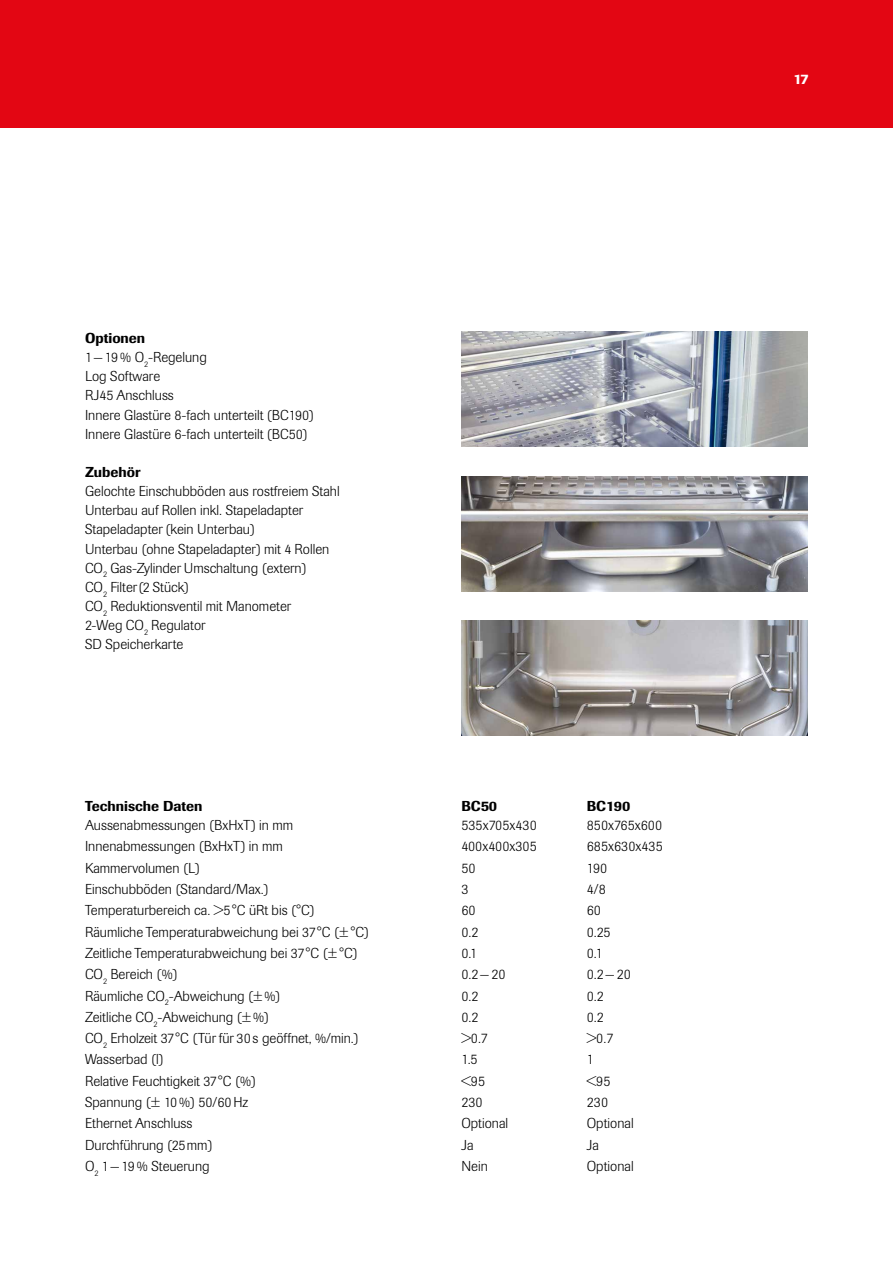
<style>
.page{position:relative;width:893px;height:1263px;background:#fff}
.page>*{position:absolute;margin:0;border:0;box-sizing:border-box;transform-origin:0 0}
.t1{font:300 14.25px/19.2px "Imago BQ";color:#000}
.t2{font:500 14.25px "Imago BQ";color:#000}
.t3{font:500 14.25px "Imago BQ";color:#fff}
.s1{font-weight:500}
</style>
<div class="page">
<div style="left:0;top:0;width:893px;height:128px;background:#e30613"></div>
<img style="left:461px;top:332px;width:347px;height:114px">
<img style="left:461px;top:476px;width:347px;height:115px">
<img style="left:461px;top:621px;width:347px;height:115px">
<p class="t1" style="left:85px;top:329px;width:231px"><span class="s1">Optionen<br></span>1—19% O<sub>2</sub>-Regelung<br>Log Software<br>RJ45 Anschluss<br>Innere Glastüre 8-fach unterteilt (BC190)<br>Innere Glastüre 6-fach unterteilt (BC50)</p>
<p class="t2" style="left:85px;top:463px;width:57px">Zubehör</p>
<p class="t1" style="left:85px;top:482px;width:256px">Gelochte Einschubböden aus rostfreiem Stahl Unterbau auf Rollen inkl. Stapeladapter Stapeladapter (kein Unterbau)<br>Unterbau (ohne Stapeladapter) mit 4 Rollen CO<sub>2</sub> Gas-Zylinder Umschaltung (extern)<br>CO<sub>2</sub> Filter(2 Stück)<br>CO<sub>2</sub> Reduktionsventil mit Manometer<br>2-Weg CO<sub>2</sub> Regulator<br>SD Speicherkarte</p>
<p class="t2" style="left:85px;top:797px;width:119px">Technische Daten</p>
<p class="t2" style="left:461px;top:797px;width:37px">BC50</p>
<p class="t2" style="left:587px;top:797px;width:45px">BC190</p>
<p class="t1" style="left:85px;top:816px;width:210px">Aussenabmessungen (BxHxT) in mm</p>
<p class="t1" style="left:461px;top:816px;width:77px">535x705x430</p>
<p class="t1" style="left:587px;top:816px;width:77px">850x765x600</p>
<p class="t1" style="left:85px;top:837px;width:199px">Innenabmessungen (BxHxT) in mm</p>
<p class="t1" style="left:461px;top:837px;width:77px">400x400x305</p>
<p class="t1" style="left:587px;top:837px;width:78px">685x630x435</p>
<p class="t1" style="left:85px;top:858px;width:117px">Kammervolumen (L)</p>
<p class="t1" style="left:461px;top:858px;width:16px">50</p>
<p class="t1" style="left:587px;top:858px;width:22px">190</p>
<p class="t1" style="left:85px;top:880px;width:185px">Einschubböden (Standard/Max.)</p>
<p class="t1" style="left:461px;top:880px;width:9px">3</p>
<p class="t1" style="left:587px;top:880px;width:20px">4/8</p>
<p class="t1" style="left:85px;top:901px;width:231px">Temperaturbereich ca. &gt;5°C üRt bis (°C)</p>
<p class="t1" style="left:461px;top:901px;width:16px">60</p>
<p class="t1" style="left:587px;top:901px;width:16px">60</p>
<p class="t1" style="left:85px;top:922px;width:286px">Räumliche Temperaturabweichung bei 37°C (±°C)</p>
<p class="t1" style="left:461px;top:922px;width:19px">0.2</p>
<p class="t1" style="left:587px;top:922px;width:25px">0.25</p>
<p class="t1" style="left:85px;top:944px;width:274px">Zeitliche Temperaturabweichung bei 37°C (±°C)</p>
<p class="t1" style="left:461px;top:944px;width:18px">0.1</p>
<p class="t1" style="left:587px;top:944px;width:18px">0.1</p>
<p class="t1" style="left:85px;top:965px;width:94px">CO<sub>2</sub> Bereich (%)</p>
<p class="t1" style="left:461px;top:965px;width:46px">0.2—20</p>
<p class="t1" style="left:587px;top:965px;width:46px">0.2—20</p>
<p class="t1" style="left:85px;top:986px;width:197px">Räumliche CO<sub>2</sub>-Abweichung (±%)</p>
<p class="t1" style="left:461px;top:986px;width:19px">0.2</p>
<p class="t1" style="left:587px;top:986px;width:19px">0.2</p>
<p class="t1" style="left:85px;top:1007px;width:186px">Zeitliche CO<sub>2</sub>-Abweichung (±%)</p>
<p class="t1" style="left:461px;top:1007px;width:19px">0.2</p>
<p class="t1" style="left:587px;top:1007px;width:19px">0.2</p>
<p class="t1" style="left:85px;top:1029px;width:275px">CO<sub>2</sub> Erholzeit 37°C (Tür für 30 s geöffnet, %/min.)</p>
<p class="t1" style="left:461px;top:1029px;width:28px">&gt;0.7</p>
<p class="t1" style="left:587px;top:1029px;width:28px">&gt;0.7</p>
<p class="t1" style="left:85px;top:1050px;width:80px">Wasserbad (l)</p>
<p class="t1" style="left:461px;top:1050px;width:18px">1.5</p>
<p class="t1" style="left:587px;top:1050px;width:9px">1</p>
<p class="t1" style="left:85px;top:1071px;width:173px">Relative Feuchtigkeit 37°C (%)</p>
<p class="t1" style="left:461px;top:1071px;width:25px">&lt;95</p>
<p class="t1" style="left:587px;top:1071px;width:25px">&lt;95</p>
<p class="t1" style="left:85px;top:1093px;width:165px">Spannung (± 10%) 50/60Hz</p>
<p class="t1" style="left:461px;top:1093px;width:23px">230</p>
<p class="t1" style="left:587px;top:1093px;width:23px">230</p>
<p class="t1" style="left:85px;top:1114px;width:109px">Ethernet Anschluss</p>
<p class="t1" style="left:461px;top:1114px;width:48px">Optional</p>
<p class="t1" style="left:587px;top:1114px;width:48px">Optional</p>
<p class="t1" style="left:85px;top:1135px;width:129px">Durchführung (25mm)</p>
<p class="t1" style="left:461px;top:1135px;width:14px">Ja</p>
<p class="t1" style="left:587px;top:1135px;width:14px">Ja</p>
<p class="t1" style="left:85px;top:1157px;width:126px">O<sub>2</sub> 1—19% Steuerung</p>
<p class="t1" style="left:461px;top:1157px;width:28px">Nein</p>
<p class="t1" style="left:587px;top:1157px;width:48px">Optional</p>
<p class="t3" style="left:793px;top:70px;width:17px">17</p>
</div>
